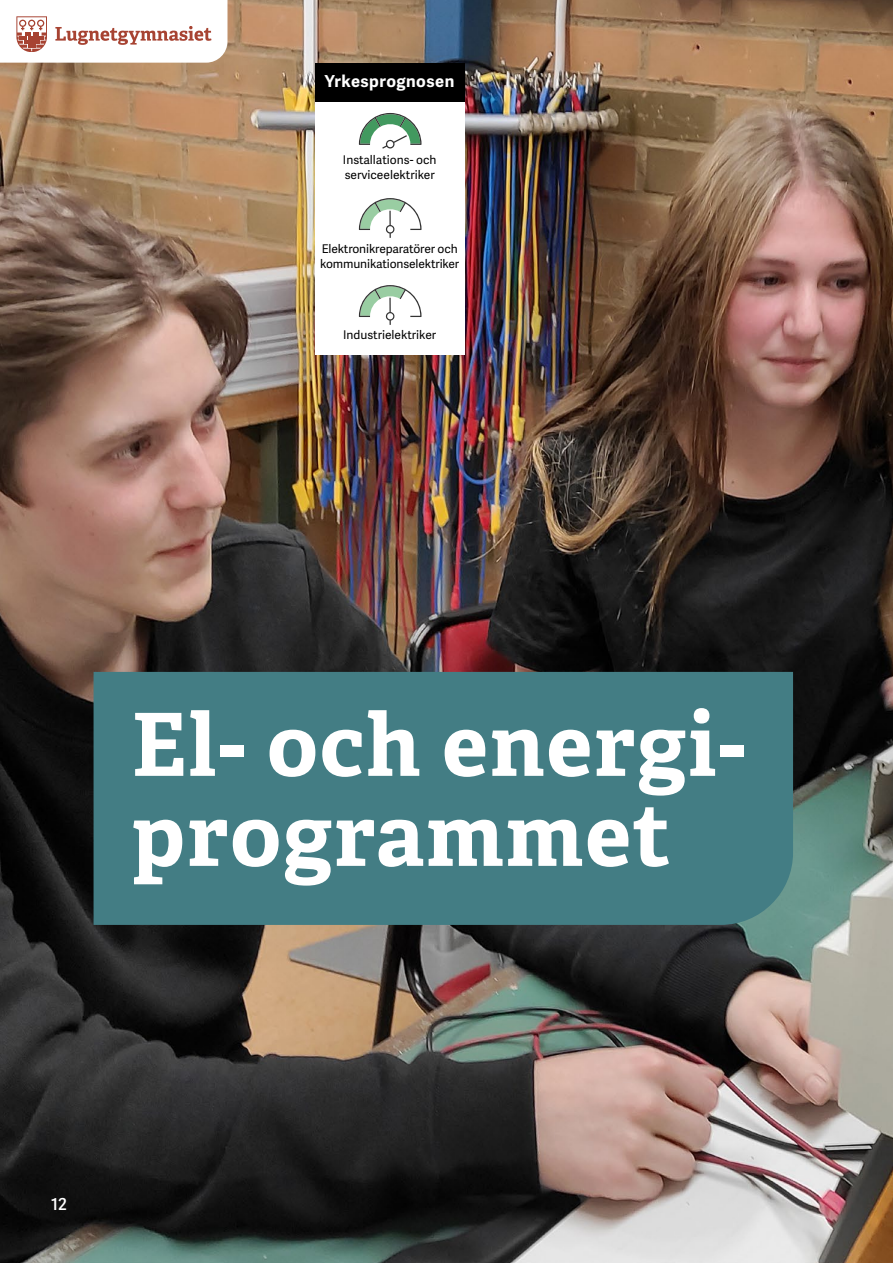
<style>
.page{position:relative;width:893px;height:1263px;background:#fff}
.page>*{position:absolute;margin:0;border:0;box-sizing:border-box;transform-origin:0 0}
.Programrubrik{font:700 87px/90px "Adelle";letter-spacing:.025em;color:#fff}
.t1{font:700 16.5px "Adelle Sans";letter-spacing:.03em;color:#fff}
.t2{font:600 16.5px "Adelle Sans";color:#fff}
.Yrkesprognos_bröd{font:12px/15px "Adelle Sans";letter-spacing:-.01em;color:#000}
</style>
<div class="page">
<img style="left:0;top:0;width:893px;height:1263px">
<div style="left:94px;top:672px;width:699px;height:253px;background:#437d84"></div>
<div style="left:315px;top:63px;width:150px;height:53px;background:#000"></div>
<div style="left:315px;top:102px;width:150px;height:253px;background:#fff"></div>
<svg style="left:359px;top:113px;width:63px;height:36px"></svg>
<svg style="left:359px;top:198px;width:62px;height:40px"></svg>
<svg style="left:359px;top:285px;width:62px;height:40px"></svg>
<svg style="left:0;top:0;width:227px;height:63px"></svg>
<p class="t1" style="left:325px;top:71px;width:131px">Yrkesprognosen</p>
<p class="Yrkesprognos_bröd" style="left:343px;top:152px;width:95px">Installations- och serviceelektriker</p>
<p class="Yrkesprognos_bröd" style="left:320px;top:242px;width:141px">Elektronikreparatörer och kommunikationselektriker</p>
<p class="Yrkesprognos_bröd" style="left:343px;top:328px;width:95px">Industrielektriker</p>
<p class="Programrubrik" style="left:132px;top:700px;width:611px">El- och energi&shy;programmet</p>
<h2 class="t2" style="left:51px;top:1194px;width:17px">12</h2>
</div>
